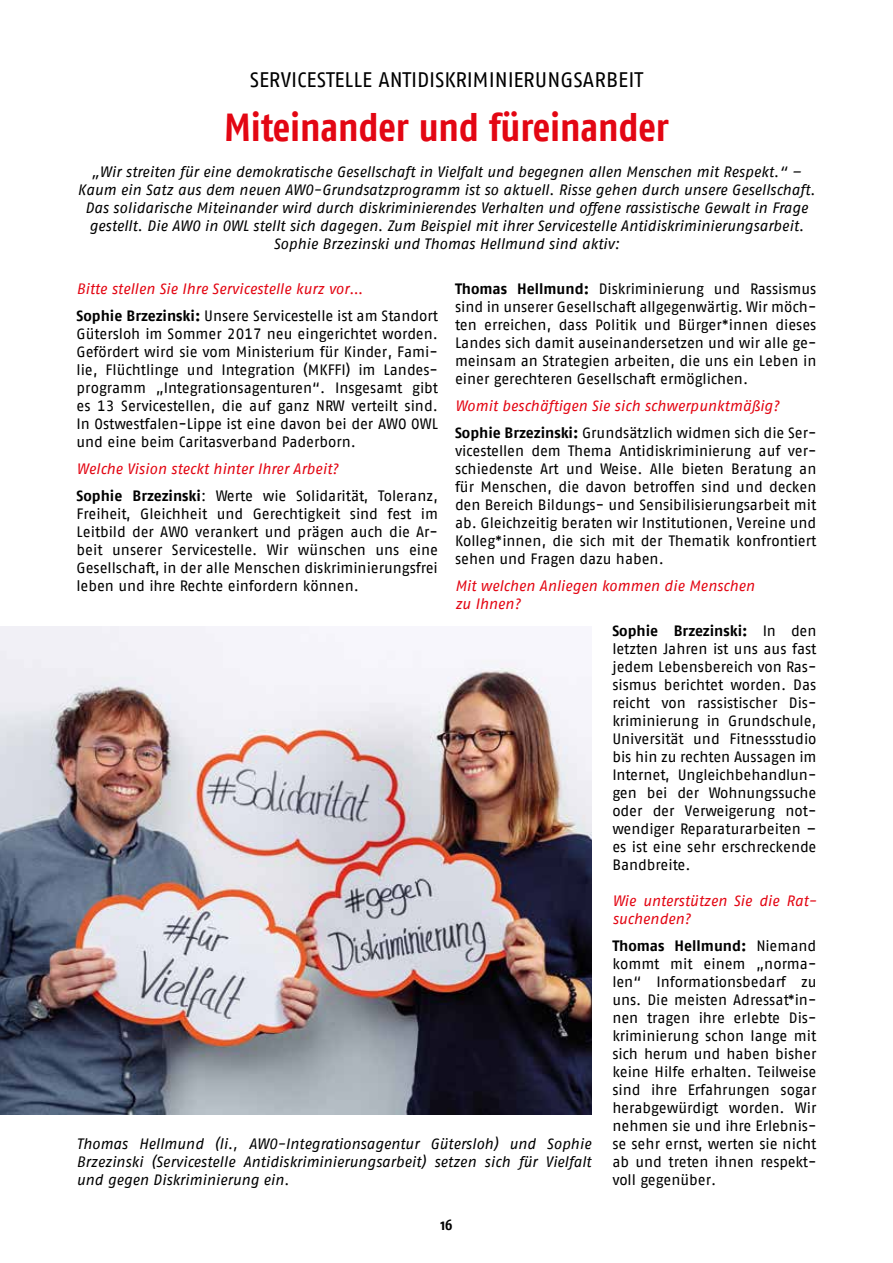
<style>
.page{position:relative;width:893px;height:1263px;background:#fff}
.page>*{position:absolute;margin:0;border:0;box-sizing:border-box;transform-origin:0 0}
.t1{font:700 39px "AWO Fago Cond";letter-spacing:-.005em;color:#e30613}
.t2{font:21px "AWO Fago Office";color:#000}
.t3{font:15px/18px "AWO Fago Office";color:#000;text-align:justify}
.t4{font:italic 15px/18px "AWO Fago Office";letter-spacing:-.005em;color:#000;text-align:center}
.t5{font:italic 15px/27px "AWO Fago Office";letter-spacing:-.005em;color:#e30613}
.t6{font:700 15px "AWO Fago Cond";color:#000}
.s1{font-weight:700;font-style:normal;color:#000}
.s2{font-style:normal;color:#000}
.s3{font-weight:700}
</style>
<div class="page">
<img style="left:0;top:627px;width:591px;height:487px">
<h2 class="t2" style="left:250px;top:67px;width:395px">SERVICESTELLE ANTIDISKRIMINIERUNGSARBEIT</h2>
<h1 class="t1" style="left:224px;top:104px;width:446px">Miteinander und füreinander</h1>
<p class="t4" style="left:78px;top:162px;width:739px">„Wir streiten für eine demokratische Gesellschaft in Vielfalt und begegnen allen Menschen mit Respekt.“ – Kaum ein Satz aus dem neuen AWO-Grundsatzprogramm ist so aktuell. Risse gehen durch unsere Gesellschaft.<br>Das solidarische Miteinander wird durch diskriminierendes Verhalten und offene rassistische Gewalt in Frage gestellt. Die AWO in OWL stellt sich dagegen. Zum Beispiel mit ihrer Servicestelle Antidiskriminierungsarbeit.<br>Sophie Brzezinski und Thomas Hellmund sind aktiv:</p>
<p class="t5" style="left:77px;top:275px;width:363px">Bitte stellen Sie Ihre Servicestelle kurz vor…<br><span class="s1">Sophie Brzezinski:</span> <span class="s2">Unsere Servicestelle ist am Standort</span></p>
<p class="t3" style="left:77px;top:324px;width:363px">Gütersloh im Sommer 2017 neu eingerichtet worden.<br>Gefördert wird sie vom Ministerium für Kinder, Fami&shy;lie, Flüchtlinge und Integration (MKFFI) im Landes&shy;programm „Integrationsagenturen“. Insgesamt gibt es 13 Servicestellen, die auf ganz NRW verteilt sind.<br>In Ostwestfalen-Lippe ist eine davon bei der AWO OWL und eine beim Caritasverband Paderborn.</p>
<p class="t5" style="left:77px;top:455px;width:363px">Welche Vision steckt hinter Ihrer Arbeit?<br><span class="s1">Sophie Brzezinski</span><span class="s2">: Werte wie Solidarität, Toleranz,</span></p>
<p class="t3" style="left:77px;top:504px;width:363px">Freiheit, Gleichheit und Gerechtigkeit sind fest im Leitbild der AWO verankert und prägen auch die Ar&shy;beit unserer Servicestelle. Wir wünschen uns eine Gesellschaft, in der alle Menschen diskriminierungsfrei leben und ihre Rechte einfordern können.</p>
<p class="t3" style="left:455px;top:279px;width:363px"><span class="s3">Thomas Hellmund:</span> Diskriminierung und Rassismus sind in unserer Gesellschaft allgegenwärtig. Wir möch&shy;ten erreichen, dass Politik und Bürger*innen dieses Landes sich damit auseinandersetzen und wir alle ge&shy;meinsam an Strategien arbeiten, die uns ein Leben in einer gerechteren Gesellschaft ermöglichen.</p>
<p class="t5" style="left:455px;top:392px;width:363px">Womit beschäftigen Sie sich schwerpunktmäßig?<br><span class="s1">Sophie Brzezinski:</span> <span class="s2">Grundsätzlich widmen sich die Ser-</span></p>
<p class="t3" style="left:455px;top:441px;width:363px">vicestellen dem Thema Antidiskriminierung auf ver&shy;schiedenste Art und Weise. Alle bieten Beratung an für Menschen, die davon betroffen sind und decken den Bereich Bildungs- und Sensibilisierungsarbeit mit ab. Gleichzeitig beraten wir Institutionen, Vereine und Kolleg*innen, die sich mit der Thematik konfrontiert sehen und Fragen dazu haben.</p>
<p class="t5" style="left:455px;top:576px;width:301px;line-height:18px">Mit welchen Anliegen kommen die Menschen zu Ihnen?</p>
<p class="t3" style="left:612px;top:621px;width:206px"><span class="s3">Sophie Brzezinski:</span> In den letzten Jahren ist uns aus fast jedem Lebensbereich von Ras&shy;sismus berichtet worden. Das reicht von rassistischer Dis&shy;kriminierung in Grundschule, Universität und Fitnessstudio bis hin zu rechten Aussagen im Internet, Ungleichbehandlun&shy;gen bei der Wohnungssuche oder der Verweigerung not&shy;wendiger Reparaturarbeiten – es ist eine sehr erschreckende Bandbreite.</p>
<p class="t5" style="left:612px;top:891px;width:206px;line-height:18px">Wie unterstützen Sie die Rat&shy;suchenden?</p>
<p class="t3" style="left:612px;top:936px;width:206px"><span class="s3">Thomas Hellmund:</span> Niemand kommt mit einem „norma&shy;len“ Informationsbedarf zu uns. Die meisten Adressat*in&shy;nen tragen ihre erlebte Dis&shy;kriminierung schon lange mit sich herum und haben bisher keine Hilfe erhalten. Teilweise sind ihre Erfahrungen sogar herabgewürdigt worden. Wir nehmen sie und ihre Erlebnis&shy;se sehr ernst, werten sie nicht ab und treten ihnen respekt&shy;voll gegenüber.</p>
<p class="t4" style="left:77px;top:1134px;width:516px;text-align:justify">Thomas Hellmund (li., AWO-Integrationsagentur Gütersloh) und Sophie Brzezinski (Servicestelle Antidiskriminierungsarbeit) setzen sich für Vielfalt und gegen Diskriminierung ein.</p>
<p class="t6" style="left:440px;top:1216px;width:14px">16</p>
</div>
